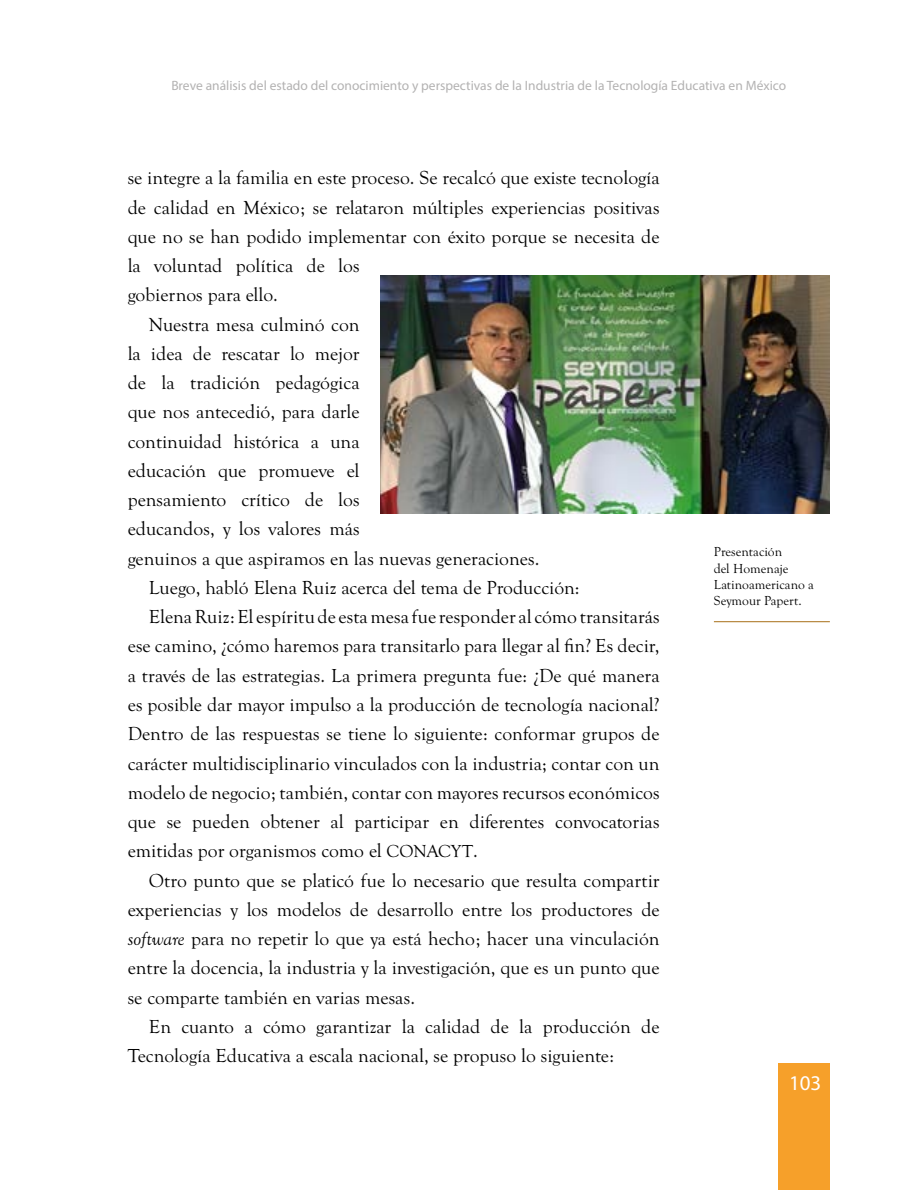
<style>
.page{position:relative;width:915px;height:1191px;background:#fff}
.page>*{position:absolute;margin:0;border:0;box-sizing:border-box;transform-origin:0 0}
.t1{font:21px "Myriad Pro";color:#fff}
.t2{font:19.5px "Goudy Old Sty";color:#000}
.t3{font:13.5px "Myriad Pro";color:#b3b2b2}
.t4{font:13.5px/16.2px "Goudy Old Sty";color:#000}
.s1{font-size:18px}
.s2{font-style:italic}
</style>
<div class="page">
<div style="left:778px;top:1063px;width:51px;height:127px;background:#f6a02a"></div>
<img style="left:381px;top:275px;width:448px;height:238px">
<hr style="left:713px;top:621px;width:116px;height:1px;background:#a86f18">
<p class="t3" style="left:171px;top:77px;width:616px">Breve análisis del estado del conocimiento y perspectivas de la Industria de la Tecnología Educativa en México</p>
<p class="t2" style="left:128px;top:167px;width:533px">se integre a la familia en este proceso. Se recalcó que existe tecnología</p>
<p class="t2" style="left:128px;top:196px;width:533px">de calidad en México; se relataron múltiples experiencias positivas</p>
<p class="t2" style="left:128px;top:226px;width:533px">que no se han podido implementar con éxito porque se necesita de</p>
<p class="t2" style="left:128px;top:255px;width:233px">la voluntad política de los</p>
<p class="t2" style="left:128px;top:284px;width:152px">gobiernos para ello.</p>
<p class="t2" style="left:149px;top:313px;width:212px">Nuestra mesa culminó con</p>
<p class="t2" style="left:128px;top:343px;width:233px">la idea de rescatar lo mejor</p>
<p class="t2" style="left:128px;top:372px;width:233px">de la tradición pedagógica</p>
<p class="t2" style="left:128px;top:401px;width:233px">que nos antecedió, para darle</p>
<p class="t2" style="left:128px;top:430px;width:233px">continuidad histórica a una</p>
<p class="t2" style="left:128px;top:460px;width:233px">educación que promueve el</p>
<p class="t2" style="left:128px;top:489px;width:233px">pensamiento crítico de los</p>
<p class="t2" style="left:128px;top:518px;width:233px">educandos, y los valores más</p>
<p class="t2" style="left:128px;top:547px;width:413px">genuinos a que aspiramos en las nuevas generaciones.</p>
<p class="t2" style="left:149px;top:577px;width:432px">Luego, habló Elena Ruiz acerca del tema de Producción:</p>
<p class="t2" style="left:149px;top:606px;width:512px">Elena Ruiz: El espíritu de esta mesa fue responder al cómo transitarás</p>
<p class="t2" style="left:128px;top:635px;width:533px">ese camino, ¿cómo haremos para transitarlo para llegar al fin? Es decir,</p>
<p class="t2" style="left:128px;top:664px;width:533px">a través de las estrategias. La primera pregunta fue: ¿De qué manera</p>
<p class="t2" style="left:128px;top:694px;width:533px">es posible dar mayor impulso a la producción de tecnología nacional?</p>
<p class="t2" style="left:128px;top:723px;width:533px">Dentro de las respuestas se tiene lo siguiente: conformar grupos de</p>
<p class="t2" style="left:128px;top:752px;width:533px">carácter multidisciplinario vinculados con la industria; contar con un</p>
<p class="t2" style="left:128px;top:781px;width:533px">modelo de negocio; también, contar con mayores recursos económicos</p>
<p class="t2" style="left:128px;top:811px;width:533px">que se pueden obtener al participar en diferentes convocatorias</p>
<p class="t2" style="left:128px;top:840px;width:351px">emitidas por organismos como el <span class="s1">CONACYT</span>.</p>
<p class="t2" style="left:149px;top:869px;width:512px">Otro punto que se platicó fue lo necesario que resulta compartir</p>
<p class="t2" style="left:128px;top:898px;width:533px">experiencias y los modelos de desarrollo entre los productores de</p>
<p class="t2" style="left:128px;top:928px;width:533px"><span class="s2">software</span> para no repetir lo que ya está hecho; hacer una vinculación</p>
<p class="t2" style="left:128px;top:957px;width:533px">entre la docencia, la industria y la investigación, que es un punto que</p>
<p class="t2" style="left:128px;top:986px;width:289px">se comparte también en varias mesas.</p>
<p class="t2" style="left:149px;top:1015px;width:512px">En cuanto a cómo garantizar la calidad de la producción de</p>
<p class="t2" style="left:128px;top:1045px;width:488px">Tecnología Educativa a escala nacional, se propuso lo siguiente:</p>
<p class="t4" style="left:713px;top:544px;width:102px">Presentación<br>del Homenaje<br>Latinoamericano a<br>Seymour Papert.</p>
<p class="t1" style="left:788px;top:1070px;width:34px">103</p>
</div>
